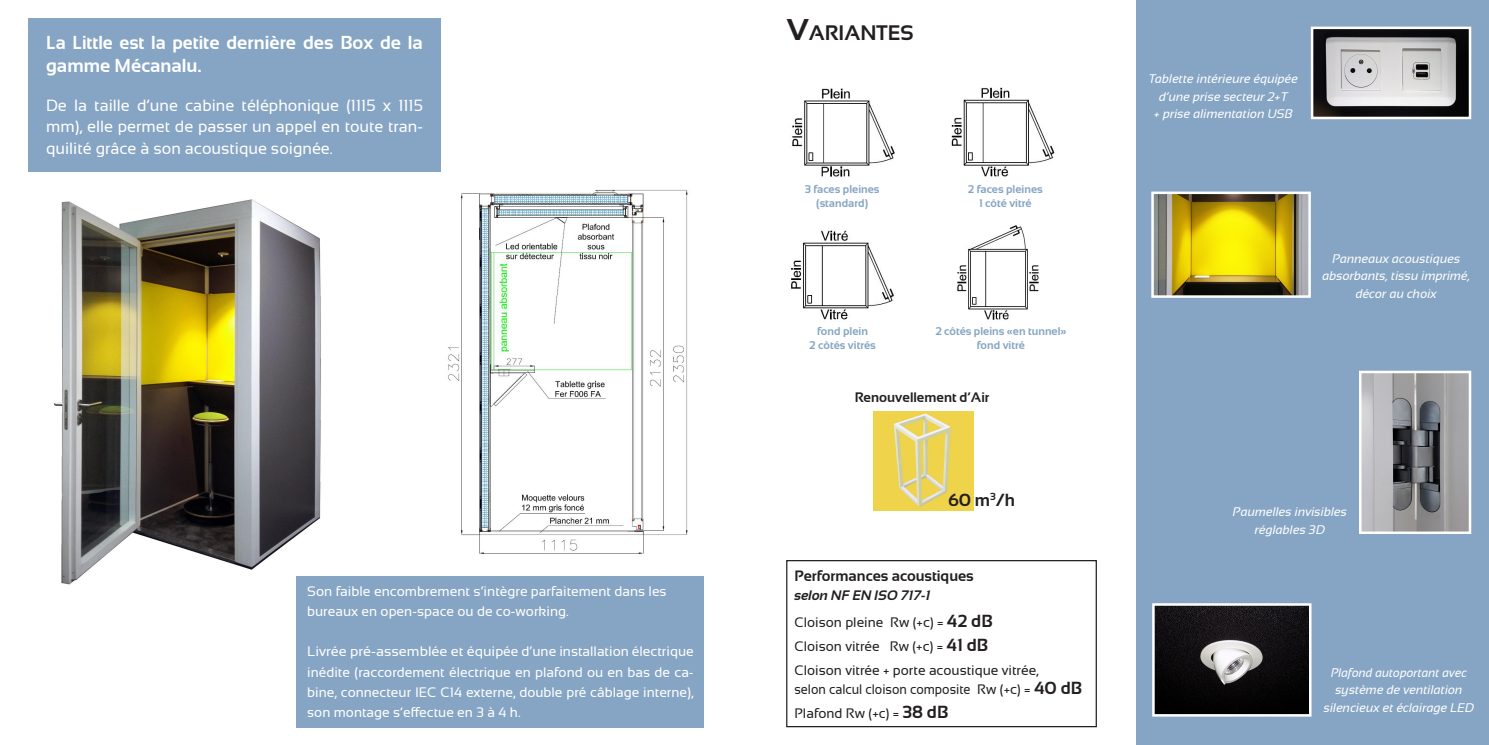
<style>
.page{position:relative;width:1489px;height:745px;background:#fff}
.page>*{position:absolute;margin:0;border:0;box-sizing:border-box;transform-origin:0 0}
.t1{font:700 21px "Sansation";color:#231f20}
.t2{font:700 18.75px/22.5px "Sansation";color:#fff}
.t3{font:700 17.5px "Sansation";color:#231f20}
.t4{font:16.25px/21.2px "Sansation";color:#fff;text-align:justify}
.t5{font:700 15px "Sansation";color:#231f20}
.t6{font:13.75px/20px "Sansation";color:#fff;text-align:justify;scale:1.05 1}
.t7{font:13.75px "Sansation";color:#231f20}
.t8{font:13.75px/20px "Sansation";color:#fff}
.t9{font:13.75px "Sansation";color:#231f20;scale:.92 1}
.t10{font:700 13.75px "Sansation";color:#231f20}
.t11{font:italic 700 13.75px "Sansation";color:#231f20}
.t12{font:italic 12.5px/17.5px "Sansation";color:#fff;text-align:center}
.t13{font:italic 12.5px/17.5px "Sansation";color:#fff;text-align:center;scale:.96 1}
.t14{font:700 11.25px "Sansation";color:#86a5c4}
.s1{font-size:30px}
.s2{font-weight:700;font-size:17.5px}
</style>
<div class="page">
<img style="left:792px;top:88px;width:103px;height:89px">
<img style="left:951px;top:87px;width:104px;height:90px">
<img style="left:791px;top:230px;width:103px;height:90px">
<img style="left:957px;top:225px;width:82px;height:95px">
<img style="left:54px;top:199px;width:267px;height:386px">
<div style="left:786px;top:559px;width:310px;height:167px;border:1px solid #231f20"></div>
<img style="left:448px;top:189px;width:240px;height:365px">
<div style="left:1136px;top:0;width:352px;height:744px;background:#86a5c4"></div>
<img style="left:1155px;top:606px;width:153px;height:107px">
<div style="left:1152px;top:603px;width:159px;height:113px;border:2px solid #fff"></div>
<img style="left:1154px;top:194px;width:153px;height:100px">
<div style="left:1151px;top:191px;width:159px;height:106px;border:2px solid #fff"></div>
<img style="left:1313px;top:30px;width:154px;height:86px">
<div style="left:1310px;top:27px;width:160px;height:92px;border:2px solid #fff"></div>
<img style="left:1361px;top:373px;width:106px;height:157px">
<div style="left:1358px;top:370px;width:112px;height:163px;border:2px solid #fff"></div>
<img style="left:873px;top:411px;width:100px;height:99px">
<div style="left:28px;top:18px;width:413px;height:153px;background:#86a5c4"></div>
<div style="left:296px;top:575px;width:408px;height:151px;background:#86a5c4"></div>
<p class="t2" style="left:46px;top:31px;width:378px">La Little est la petite dernière des Box de la gamme Mécanalu.</p>
<p class="t4" style="left:46px;top:95px;width:378px">De la taille d’une cabine téléphonique (1115 x 1115 mm), elle permet de passer un appel en toute tran&shy;quilité grâce à son acoustique soignée.</p>
<p class="t8" style="left:307px;top:581px;width:361px">Son faible encombrement s’intègre parfaitement dans les bureaux en open-space ou de co-working.</p>
<p class="t6" style="left:307px;top:641px;width:369px">Livrée pré-assemblée et équipée d’une installation électrique inédite (raccordement électrique en plafond ou en bas de ca&shy;bine, connecteur IEC C14 externe, double pré câblage interne), son montage s’effectue en 3 à 4 h.</p>
<p class="t1" style="left:786px;top:21px;width:128px"><span class="s1">V</span>ARIANTES</p>
<p class="t14" style="left:804px;top:183px;width:76px">3 faces pleines</p>
<p class="t14" style="left:816px;top:196px;width:54px">(standard)</p>
<p class="t14" style="left:817px;top:325px;width:52px">fond plein</p>
<p class="t14" style="left:809px;top:338px;width:68px">2 côtés vitrés</p>
<p class="t14" style="left:967px;top:183px;width:77px">2 faces pleines</p>
<p class="t14" style="left:978px;top:196px;width:54px">1 côté vitré</p>
<p class="t14" style="left:935px;top:325px;width:133px">2 côtés pleins «en tunnel»</p>
<p class="t14" style="left:976px;top:338px;width:50px">fond vitré</p>
<p class="t10" style="left:854px;top:389px;width:136px">Renouvellement d’Air</p>
<p class="t3" style="left:948px;top:490px;width:69px">60 m<sup>3</sup>/h</p>
<p class="t5" style="left:794px;top:567px;width:181px">Performances acoustiques</p>
<p class="t11" style="left:794px;top:587px;width:138px">selon NF EN ISO 717-1</p>
<p class="t7" style="left:794px;top:614px;width:200px">Cloison pleine Rw (+c) = <span class="s2">42 dB</span></p>
<p class="t7" style="left:794px;top:638px;width:195px">Cloison vitrée Rw (+c) = <span class="s2">41 dB</span></p>
<p class="t7" style="left:794px;top:662px;width:246px">Cloison vitrée + porte acoustique vitrée,</p>
<p class="t9" style="left:794px;top:680px;width:314px">selon calcul cloison composite Rw (+c) = <span class="s2">40 dB</span></p>
<p class="t7" style="left:794px;top:704px;width:155px">Plafond Rw (+c) = <span class="s2">38 dB</span></p>
<p class="t12" style="left:1148px;top:70px;width:151px">Tablette intérieure équipée d’une prise secteur 2+T</p>
<p class="t12" style="left:1154px;top:105px;width:140px">+ prise alimentation USB</p>
<p class="t12" style="left:1332px;top:249px;width:129px">Panneaux acoustiques</p>
<p class="t12" style="left:1322px;top:267px;width:149px">absorbants, tissu imprimé,</p>
<p class="t12" style="left:1355px;top:284px;width:83px">décor au choix</p>
<p class="t12" style="left:1232px;top:503px;width:116px">Paumelles invisibles réglables 3D</p>
<p class="t13" style="left:1323px;top:663px;width:158px">Plafond autoportant avec système de ventilation silencieux et éclairage LED</p>
</div>
